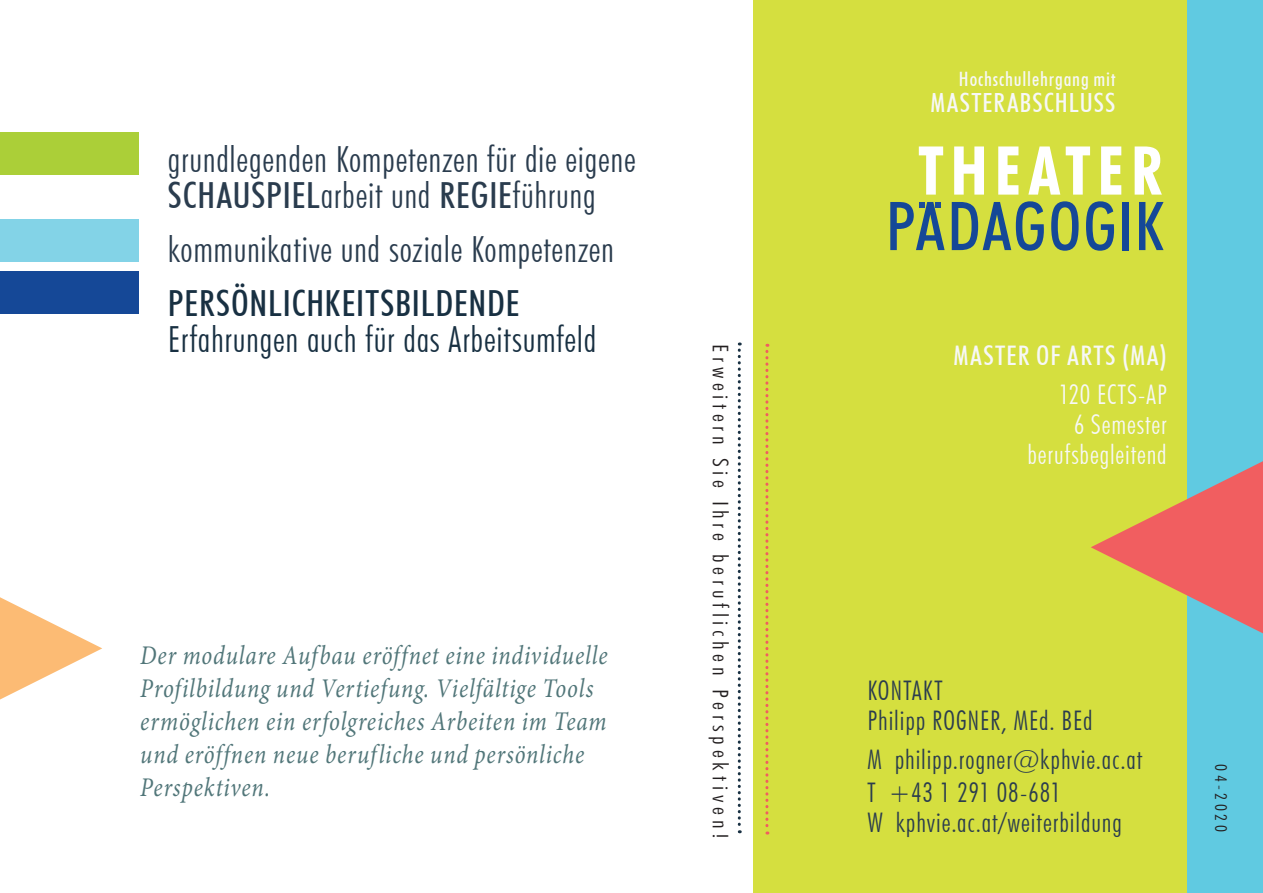
<style>
.page{position:relative;width:1263px;height:893px;background:#fff}
.page>*{position:absolute;margin:0;border:0;box-sizing:border-box;transform-origin:0 0}
.t1{font:500 condensed 67.5px "Futura BT";letter-spacing:.025em;color:#154897}
.t2{font:700 condensed 67.5px "Futura BT";letter-spacing:.095em;color:#fff}
.t3{font:300 condensed 36px/36px "Futura BT";letter-spacing:.02em;color:#2a3c4e}
.t4{font:300 condensed 36px "Futura BT";letter-spacing:.02em;color:#183042}
.t5{font:500 condensed 36px "Futura BT";letter-spacing:.025em;color:#183042}
.t6{font:italic 27px/33px "Minion Pro";letter-spacing:.035em;color:#517679;scale:.85 1}
.t7{font:300 condensed 27px/30px "Futura BT";letter-spacing:.035em;color:#2a3c4e}
.t8{font:300 condensed 27px/30px "Futura BT";letter-spacing:.035em;color:#f7f8f7;text-align:right}
.t9{font:500 condensed 27px "Futura BT";letter-spacing:.05em;color:#f7f8f7}
.t10{font:500 condensed 26.4px "Futura BT";letter-spacing:.045em;color:#f7f8f7}
.t11{font:300 condensed 21.6px "Futura BT";letter-spacing:.195em;color:#231f20;scale:1.11 1}
.t12{font:500 condensed 19.8px "Futura BT";letter-spacing:.045em;color:#f7f8f7}
.t13{font:300 condensed 16.2px "Futura BT";letter-spacing:.195em;color:#231f20;scale:1.11 1}
.s1{font-weight:500}
</style>
<div class="page">
<div style="left:901px;top:0;width:362px;height:893px;background:#60cae1"></div>
<div style="left:753px;top:0;width:433px;height:893px;background:#d5df3f"></div>
<svg style="left:0;top:597px;width:102px;height:102px"></svg>
<svg style="left:1091px;top:461px;width:172px;height:172px"></svg>
<div style="left:0;top:133px;width:139px;height:42px;background:#abcf38"></div>
<div style="left:0;top:219px;width:139px;height:43px;background:#83d3e7"></div>
<div style="left:0;top:271px;width:139px;height:43px;background:#154897"></div>
<svg style="left:738px;top:342px;width:3px;height:491px"></svg>
<svg style="left:765px;top:344px;width:3px;height:490px"></svg>
<svg style="left:919px;top:202px;width:5px;height:6px"></svg>
<svg style="left:936px;top:202px;width:5px;height:6px"></svg>
<h2 class="t3" style="left:168px;top:141px;width:469px">grundlegenden Kompetenzen für die eigene<br><span class="s1">SCHAUSPIEL</span>arbeit und <span class="s1">REGIE</span>führung</h2>
<h2 class="t3" style="left:168px;top:231px;width:447px">kommunikative und soziale Kompetenzen</h2>
<h2 class="t5" style="left:168px;top:281px;width:353px">PERSÖNLICHKEITSBILDENDE</h2>
<h2 class="t4" style="left:168px;top:317px;width:430px">Erfahrungen auch für das Arbeitsumfeld</h2>
<p class="t6" style="left:140px;top:638px;width:551px">Der modulare Aufbau eröffnet eine individuelle Profilbildung und Vertiefung. Vielfältige Tools ermöglichen ein erfolgreiches Arbeiten im Team und eröffnen neue berufliche und persönliche Perspektiven.</p>
<p class="t11" style="left:734px;top:344px;width:447px;rotate:90deg">Erweitern Sie Ihre beruflichen Perspektiven!</p>
<p class="t12" style="left:959px;top:67px;width:158px">Hochschullehrgang mit</p>
<p class="t10" style="left:930px;top:87px;width:186px">MASTERABSCHLUSS</p>
<h1 class="t2" style="left:918px;top:130px;width:245px">THEATER</h1>
<h1 class="t1" style="left:886px;top:185px;width:280px">PADAGOGIK</h1>
<p class="t9" style="left:953px;top:339px;width:215px">MASTER OF ARTS (MA)</p>
<p class="t8" style="left:1027px;top:379px;width:141px">120 ECTS-AP<br>6 Semester berufsbegleitend</p>
<p class="t7" style="left:867px;top:675px;width:227px">KONTAKT<br>Philipp ROGNER, MEd. BEd</p>
<p class="t7" style="left:867px;top:742px;width:276px;line-height:33px">M philipp.rogner@kphvie.ac.at<br>T +43 1 291 08-681</p>
<p class="t7" style="left:867px;top:807px;width:256px">W kphvie.ac.at/weiterbildung</p>
<p class="t13" style="left:1231px;top:764px;width:63px;rotate:90deg">04-2020</p>
</div>
